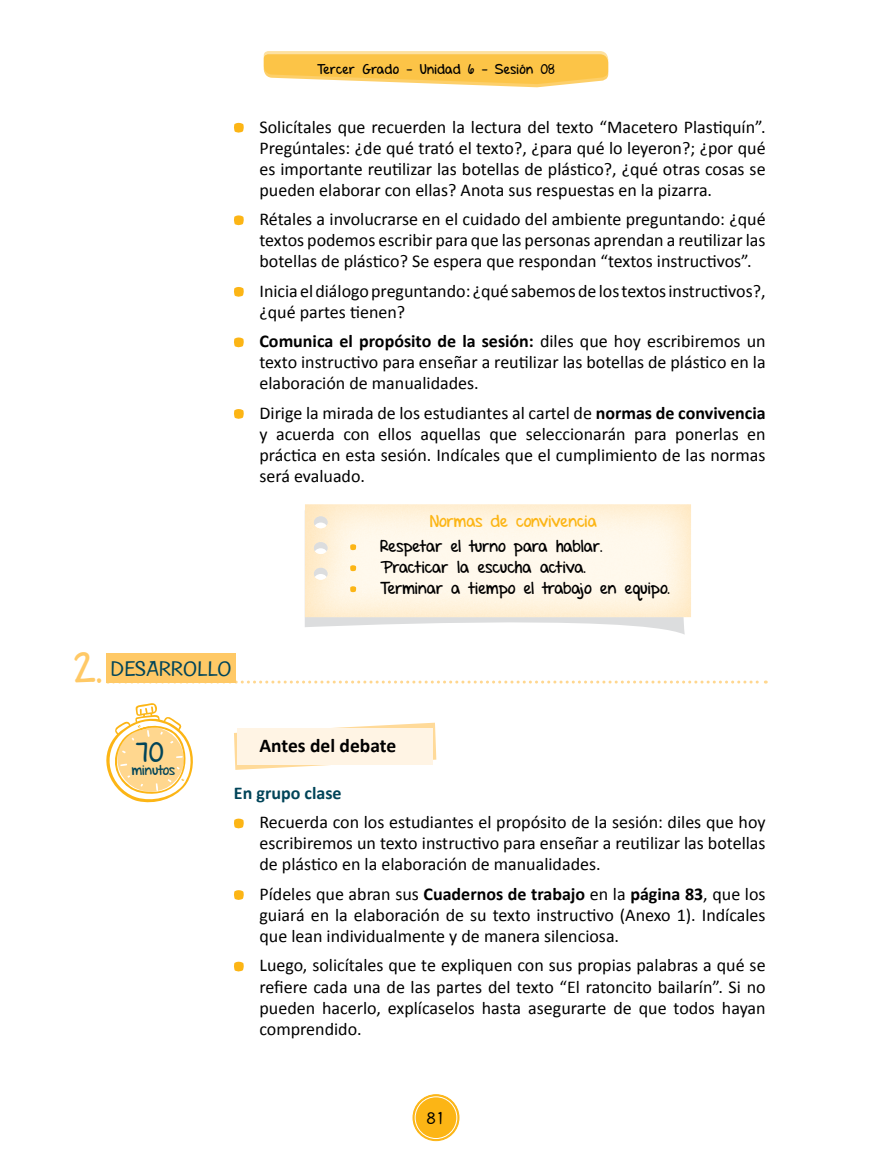
<style>
.page{position:relative;width:872px;height:1170px;background:#fff}
.page>*{position:absolute;margin:0;border:0;box-sizing:border-box;transform-origin:0 0}
.t1{font:27px "Set Firetothe Rain";color:#004459}
.t2{font:22.5px "Con Brush Reg";color:#004459}
.t3{font:700 19.5px "Calibri";color:#000}
.t4{font:18px/21px "Calibri";color:#000;text-align:justify}
.t5{font:700 18px "Calibri";color:#004459}
.t6{font:18px "Con Brush Reg";color:#000}
.t7{font:16.5px/21px "Set Firetothe Rain";color:#000}
.t8{font:16.5px "Set Firetothe Rain";color:#fcb515}
.t9{font:13.8px "Set Firetothe Rain";color:#004459}
.t10{font:13.5px "Set Firetothe Rain";letter-spacing:.025em;color:#000}
.s1{font-family:"Set Firetothe Rain";font-size:42px;color:#ffc966}
.s2{font-weight:700}
</style>
<div class="page">
<svg style="left:234px;top:722px;width:202px;height:47px"></svg>
<div style="left:237px;top:728px;width:196px;height:37px;background:#fff4e4"></div>
<svg style="left:234px;top:818px;width:10px;height:10px"></svg>
<svg style="left:234px;top:890px;width:10px;height:9px"></svg>
<svg style="left:234px;top:961px;width:10px;height:10px"></svg>
<svg style="left:236px;top:680px;width:530px;height:3px"></svg>
<svg style="left:106px;top:703px;width:87px;height:100px"></svg>
<div style="left:106px;top:653px;width:130px;height:30px;background:#ffc966"></div>
<svg style="left:234px;top:123px;width:10px;height:10px"></svg>
<svg style="left:234px;top:215px;width:10px;height:10px"></svg>
<svg style="left:234px;top:287px;width:10px;height:10px"></svg>
<svg style="left:234px;top:337px;width:10px;height:10px"></svg>
<svg style="left:234px;top:409px;width:10px;height:10px"></svg>
<svg style="left:305px;top:620px;width:379px;height:14px"></svg>
<div style="left:304px;top:503px;width:390px;height:117px;background:#fffef2;opacity:.8"></div>
<svg style="left:350px;top:544px;width:6px;height:6px"></svg>
<svg style="left:350px;top:565px;width:6px;height:6px"></svg>
<svg style="left:350px;top:586px;width:6px;height:6px"></svg>
<svg style="left:264px;top:51px;width:344px;height:36px;background:#fcce69"></svg>
<svg style="left:413px;top:1094px;width:46px;height:46px"></svg>
<div style="left:412px;top:1094px;width:47px;height:46px;border:1px solid #fcb515;border-radius:50%"></div>
<div style="left:415px;top:1096px;width:42px;height:42px;background:#fcb515;border-radius:50%"></div>
<div style="left:415px;top:1096px;width:42px;height:42px;border:1px solid #fff;border-radius:50%"></div>
<p class="t10" style="left:317px;top:61px;width:239px">Tercer Grado - Unidad 6 - Sesión 08</p>
<p class="t2" style="left:73px;top:654px;width:158px"><span class="s1">2.</span> DESARROLLO</p>
<p class="t4" style="left:259px;top:116px;width:507px">Solicítales que recuerden la lectura del texto “Macetero Plastiquín”.<br>Pregúntales: ¿de qué trató el texto?, ¿para qué lo leyeron?; ¿por qué es importante reutilizar las botellas de plástico?, ¿qué otras cosas se pueden elaborar con ellas? Anota sus respuestas en la pizarra.</p>
<p class="t4" style="left:259px;top:209px;width:507px">Rétales a involucrarse en el cuidado del ambiente preguntando: ¿qué textos podemos escribir para que las personas aprendan a reutilizar las botellas de plástico? Se espera que respondan “textos instructivos”.</p>
<p class="t4" style="left:259px;top:280px;width:507px">Inicia el diálogo preguntando: ¿qué sabemos de los textos instructivos?, ¿qué partes tienen?</p>
<p class="t4" style="left:259px;top:331px;width:507px"><span class="s2">Comunica el propósito de la sesión:</span> diles que hoy escribiremos un texto instructivo para enseñar a reutilizar las botellas de plástico en la elaboración de manualidades.</p>
<p class="t4" style="left:259px;top:402px;width:508px;text-indent:-16px">Dirige la mirada de los estudiantes al cartel de <span class="s2">normas de convivencia </span>y acuerda con ellos aquellas que seleccionarán para ponerlas en práctica en esta sesión. Indícales que el cumplimiento de las normas será evaluado.</p>
<p class="t8" style="left:430px;top:511px;width:169px">Normas de convivencia</p>
<p class="t7" style="left:380px;top:537px;width:291px">Respetar el turno para hablar.<br>Practicar la escucha activa.<br>Terminar a tiempo el trabajo en equipo.</p>
<h1 class="t1" style="left:136px;top:736px;width:29px">70</h1>
<p class="t9" style="left:132px;top:761px;width:45px">minutos</p>
<p class="t3" style="left:259px;top:733px;width:138px">Antes del debate</p>
<p class="t5" style="left:234px;top:781px;width:109px">En grupo clase</p>
<p class="t4" style="left:259px;top:811px;width:507px">Recuerda con los estudiantes el propósito de la sesión: diles que hoy escribiremos un texto instructivo para enseñar a reutilizar las botellas de plástico en la elaboración de manualidades.</p>
<p class="t4" style="left:259px;top:883px;width:507px">Pídeles que abran sus <span class="s2">Cuadernos de trabajo</span> en la <span class="s2">página 83</span>, que los guiará en la elaboración de su texto instructivo (Anexo 1). Indícales que lean individualmente y de manera silenciosa.</p>
<p class="t4" style="left:259px;top:954px;width:507px">Luego, solicítales que te expliquen con sus propias palabras a qué se refiere cada una de las partes del texto “El ratoncito bailarín”. Si no pueden hacerlo, explícaselos hasta asegurarte de que todos hayan comprendido.</p>
<p class="t6" style="left:427px;top:1106px;width:20px">81</p>
</div>
